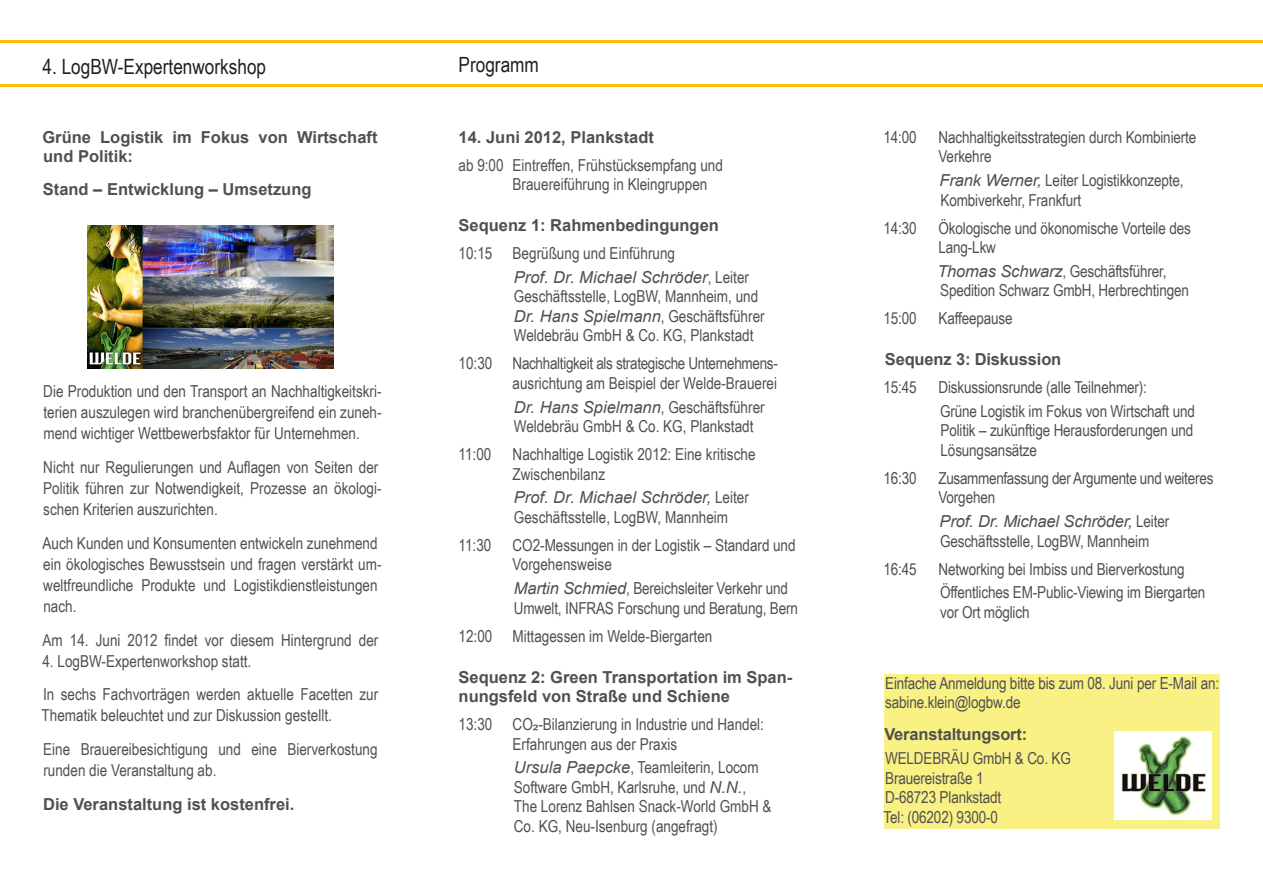
<style>
.page{position:relative;width:1263px;height:893px;background:#fff}
.page>*{position:absolute;margin:0;border:0;box-sizing:border-box;transform-origin:0 0}
.t1{font:21px "Arial Narrow";color:#231f20}
.t2{font:16.5px/19.5px "Arial Narrow";color:#505050}
.t3{font:700 16.5px/19.5px "Arial";color:#505050}
.t4{font:italic 16.5px "Arial";color:#505050}
.t5{font:16.5px/19.5px "Arial Narrow";letter-spacing:-.02em;color:#505050}
.s1{font-family:"Arial Narrow";font-style:normal}
.s2{font-family:"Arial";font-style:italic}
.s3{font-family:"Arial Unicode MS"}
</style>
<div class="page">
<hr style="left:0;top:40px;width:1263px;height:3px;background:#fcbf0a">
<hr style="left:0;top:84px;width:1263px;height:2px;background:#fcbf0a">
<img style="left:88px;top:225px;width:245px;height:144px">
<div style="left:884px;top:674px;width:336px;height:154px;background:#faf185"></div>
<img style="left:1114px;top:731px;width:98px;height:89px">
<p class="t1" style="left:43px;top:51px;width:225px">4. LogBW-Expertenworkshop</p>
<p class="t3" style="left:42px;top:128px;width:336px">Grüne Logistik im Fokus von Wirtschaft und Politik:</p>
<p class="t3" style="left:43px;top:180px;width:270px">Stand – Entwicklung – Umsetzung</p>
<p class="t2" style="left:43px;top:380px;width:340px;line-height:21px;text-align:justify">Die Produktion und den Transport an Nachhaltigkeitskri&shy;terien auszulegen wird branchenübergreifend ein zuneh&shy;mend wichtiger Wettbewerbsfaktor für Unternehmen.</p>
<p class="t2" style="left:43px;top:456px;width:340px;line-height:21px">Nicht nur Regulierungen und Auflagen von Seiten der<br>Politik führen zur Notwendigkeit, Prozesse an ökologi&shy;schen Kriterien auszurichten.</p>
<p class="t2" style="left:43px;top:532px;width:340px;line-height:21px">Auch Kunden und Konsumenten entwickeln zunehmend ein ökologisches Bewusstsein und fragen verstärkt um&shy;weltfreundliche Produkte und Logistikdienstleistungen nach.</p>
<p class="t2" style="left:43px;top:629px;width:337px">Am 14. Juni 2012 findet vor diesem Hintergrund der</p>
<p class="t2" style="left:42px;top:643px;width:337px;line-height:33.8px">4. LogBW-Expertenworkshop statt.<br>In sechs Fachvorträgen werden aktuelle Facetten zur</p>
<p class="t2" style="left:42px;top:698px;width:338px;line-height:33.8px">Thematik beleuchtet und zur Diskussion gestellt.<br>Eine Brauereibesichtigung und eine Bierverkostung</p>
<p class="t2" style="left:43px;top:760px;width:175px">runden die Veranstaltung ab.</p>
<p class="t3" style="left:43px;top:795px;width:253px">Die Veranstaltung ist kostenfrei.</p>
<p class="t1" style="left:459px;top:49px;width:82px">Programm</p>
<p class="t3" style="left:459px;top:128px;width:197px">14. Juni 2012, Plankstadt</p>
<p class="t2" style="left:513px;top:155px;width:212px;text-indent:-54px">ab 9:00 Eintreffen, Frühstücksempfang und<br>Brauereiführung in Kleingruppen</p>
<p class="t3" style="left:459px;top:216px;width:262px">Sequenz 1: Rahmenbedingungen</p>
<p class="t2" style="left:459px;top:243px;width:218px">10:15 Begrüßung und Einführung</p>
<p class="t4" style="left:514px;top:266px;width:237px">Prof. Dr. Michael Schröder<span class="s1">, Leiter</span></p>
<p class="t2" style="left:514px;top:286px;width:246px">Geschäftsstelle, LogBW, Mannheim, und</p>
<p class="t4" style="left:514px;top:305px;width:252px">Dr. Hans Spielmann<span class="s1">, Geschäftsführer</span></p>
<p class="t5" style="left:459px;top:321px;width:321px;line-height:28px;text-indent:55px">Weldebräu GmbH &amp; Co. KG, Plankstadt<br>10:30 Nachhaltigkeit als strategische Unternehmens-</p>
<p class="t2" style="left:513px;top:373px;width:266px">ausrichtung am Beispiel der Welde-Brauerei</p>
<p class="t4" style="left:514px;top:396px;width:252px">Dr. Hans Spielmann<span class="s1">, Geschäftsführer</span></p>
<p class="t2" style="left:514px;top:416px;width:241px">Weldebräu GmbH &amp; Co. KG, Plankstadt</p>
<p class="t2" style="left:459px;top:444px;width:34px">11:00</p>
<p class="t2" style="left:513px;top:444px;width:244px">Nachhaltige Logistik 2012: Eine kritische<br>Zwischenbilanz</p>
<p class="t4" style="left:514px;top:487px;width:237px">Prof. Dr. Michael Schröder, <span class="s1">Leiter</span></p>
<p class="t2" style="left:514px;top:507px;width:216px">Geschäftsstelle, LogBW, Mannheim</p>
<p class="t2" style="left:459px;top:535px;width:34px">11:30</p>
<p class="t2" style="left:513px;top:535px;width:284px">CO2-Messungen in der Logistik – Standard und<br>Vorgehensweise</p>
<p class="t2" style="left:514px;top:578px;width:286px"><span class="s2">Martin Schmied</span>, Bereichsleiter Verkehr und<br>Umwelt, INFRAS Forschung und Beratung, Bern</p>
<p class="t2" style="left:459px;top:626px;width:255px">12:00 Mittagessen im Welde-Biergarten</p>
<p class="t3" style="left:459px;top:667px;width:335px">Sequenz 2: Green Transportation im Span&shy;nungsfeld von Straße und Schiene</p>
<p class="t2" style="left:513px;top:714px;width:253px;text-indent:-54px">13:30 CO<span class="s3">₂</span>-Bilanzierung in Industrie und Handel:<br>Erfahrungen aus der Praxis</p>
<p class="t2" style="left:514px;top:757px;width:259px"><span class="s2">Ursula Paepcke</span>, Teamleiterin, Locom Software GmbH, Karlsruhe, und <span class="s2">N.N.</span>, The Lorenz Bahlsen Snack-World GmbH &amp; Co. KG, Neu-Isenburg (angefragt)</p>
<p class="t2" style="left:883px;top:127px;width:35px">14:00</p>
<p class="t2" style="left:938px;top:127px;width:259px">Nachhaltigkeitsstrategien durch Kombinierte<br>Verkehre</p>
<p class="t2" style="left:939px;top:170px;width:246px"><span class="s2">Frank Werner,</span> Leiter Logistikkonzepte,<br>Kombiverkehr, Frankfurt</p>
<p class="t2" style="left:883px;top:217px;width:35px">14:30</p>
<p class="t2" style="left:938px;top:217px;width:254px">Ökologische und ökonomische Vorteile des<br>Lang-Lkw</p>
<p class="t2" style="left:937px;top:261px;width:253px"><span class="s2">Thomas Schwarz</span>, Geschäftsführer,<br>Spedition Schwarz GmbH, Herbrechtingen</p>
<p class="t2" style="left:883px;top:308px;width:35px">15:00</p>
<p class="t2" style="left:938px;top:308px;width:76px">Kaffeepause</p>
<p class="t3" style="left:885px;top:350px;width:178px">Sequenz 3: Diskussion</p>
<p class="t2" style="left:883px;top:377px;width:35px">15:45</p>
<p class="t2" style="left:938px;top:375px;width:258px;line-height:23.7px">Diskussionsrunde (alle Teilnehmer):<br>Grüne Logistik im Fokus von Wirtschaft und</p>
<p class="t2" style="left:940px;top:420px;width:254px">Politik – zukünftige Herausforderungen und<br>Lösungsansätze</p>
<p class="t2" style="left:883px;top:468px;width:35px">16:30</p>
<p class="t5" style="left:938px;top:468px;width:277px">Zusammenfassung der Argumente und weiteres<br>Vorgehen</p>
<p class="t4" style="left:940px;top:511px;width:231px">Prof. Dr. Michael Schröder, <span class="s1">Leiter</span></p>
<p class="t2" style="left:940px;top:530px;width:211px">Geschäftsstelle, LogBW, Mannheim</p>
<p class="t2" style="left:883px;top:559px;width:35px">16:45</p>
<p class="t2" style="left:938px;top:556px;width:268px;line-height:23.7px">Networking bei Imbiss und Bierverkostung<br>Öffentliches EM-Public-Viewing im Biergarten</p>
<p class="t2" style="left:940px;top:602px;width:91px">vor Ort möglich</p>
<p class="t2" style="left:885px;top:672px;width:335px">Einfache Anmeldung bitte bis zum 08. Juni per E-Mail an: sabine.klein@logbw.de</p>
<p class="t3" style="left:884px;top:725px;width:144px">Veranstaltungsort:</p>
<p class="t2" style="left:883px;top:748px;width:189px">WELDEBRÄU GmbH &amp; Co. KG<br>Brauereistraße 1<br>D-68723 Plankstadt<br>Tel: (06202) 9300-0</p>
</div>
